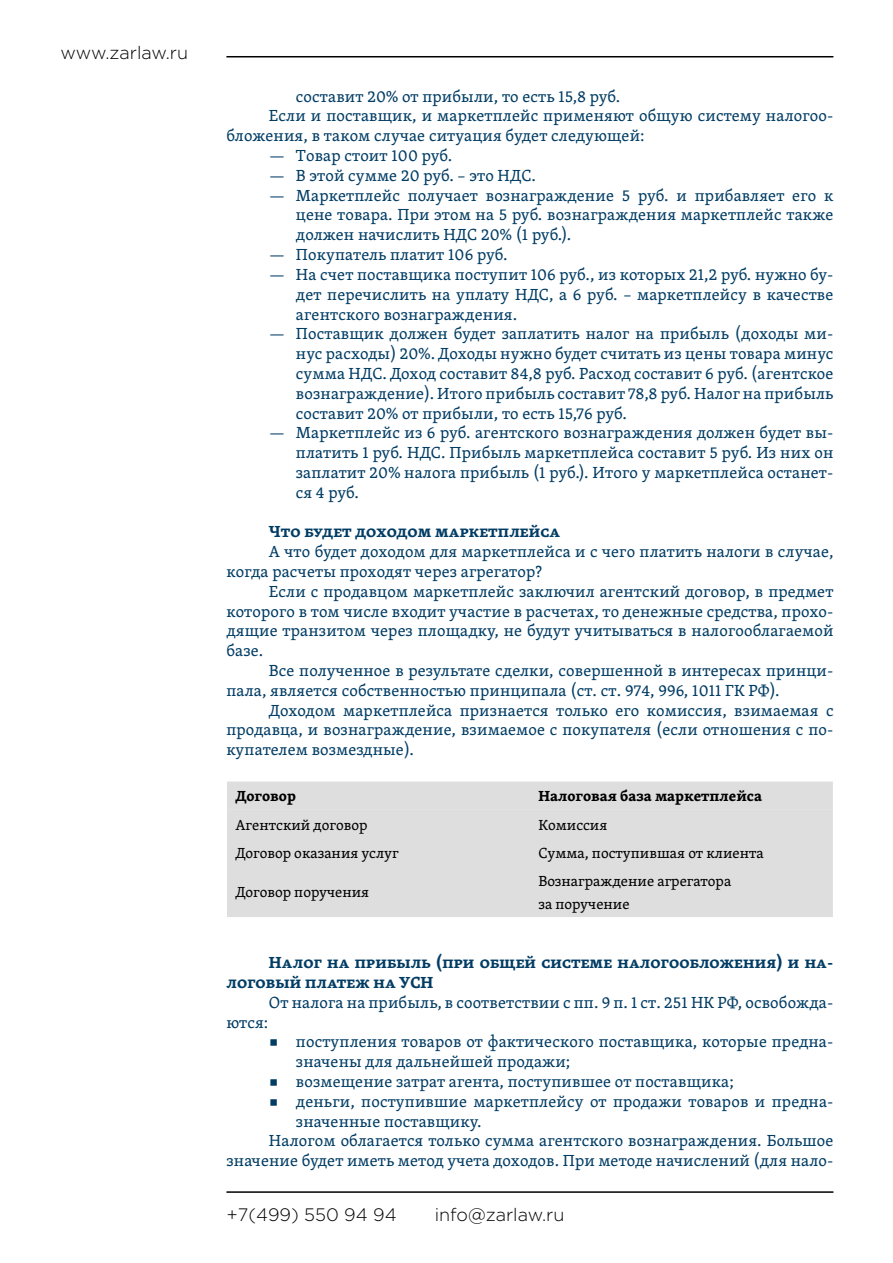
<style>
.page{position:relative;width:893px;height:1263px;background:#fff}
.page>*{position:absolute;margin:0;border:0;box-sizing:border-box;transform-origin:0 0}
.t1{font:300 18px "Gotham Pro";color:#000}
.t2{font:16.5px/19.8px "Skolar PE";letter-spacing:.01em;color:#003c64;text-align:justify}
.t3{font:700 16.5px/19.8px "Skolar PE";letter-spacing:.01em;color:#003c64}
.t4{font:15px/22.5px "Skolar PE";color:#000}
.t5{font:700 15px "Skolar PE";color:#000}
.s1{font-family:"Montserrat"}
</style>
<div class="page">
<hr style="left:226px;top:56px;width:607px;height:1px;background:#000">
<hr style="left:226px;top:1191px;width:607px;height:2px;background:#000">
<div style="left:227px;top:781px;width:606px;height:29px;background:#dedede"></div>
<div style="left:227px;top:810px;width:606px;height:107px;background:#dedede"></div>
<p class="t1" style="left:61px;top:43px;width:129px">www.zarlaw.ru</p>
<p class="t2" style="left:296px;top:86px;width:326px">составит 20% от прибыли, то есть 15,8 руб.</p>
<p class="t2" style="left:269px;top:106px;width:566px">Если и поставщик, и маркетплейс применяют общую систему налогоо-</p>
<p class="t2" style="left:226px;top:125px;width:420px">бложения, в таком случае ситуация будет следующей:</p>
<p class="t2" style="left:269px;top:145px;width:185px">— Товар стоит 100 руб.</p>
<p class="t2" style="left:269px;top:165px;width:269px">— В этой сумме 20 руб. – это НДС.</p>
<p class="t2" style="left:296px;top:185px;width:539px;text-indent:-27px">— Маркетплейс получает вознаграждение 5 руб. и прибавляет его к цене товара. При этом на 5 руб. вознаграждения маркетплейс также должен начислить НДС 20% (1 руб.).</p>
<p class="t2" style="left:269px;top:244px;width:240px">— Покупатель платит 106 руб.</p>
<p class="t2" style="left:296px;top:264px;width:539px;text-indent:-27px">— На счет поставщика поступит 106 руб., из которых 21,2 руб. нужно бу&shy;дет перечислить на уплату НДС, а 6 руб. – маркетплейсу в качестве агентского вознаграждения.</p>
<p class="t2" style="left:296px;top:323px;width:539px;text-indent:-27px">— Поставщик должен будет заплатить налог на прибыль (доходы ми&shy;нус расходы) 20%. Доходы нужно будет считать из цены товара минус сумма НДС. Доход составит 84,8 руб. Расход составит 6 руб. (агентское вознаграждение). Итого прибыль составит 78,8 руб. Налог на прибыль составит 20% от прибыли, то есть 15,76 руб.</p>
<p class="t2" style="left:296px;top:422px;width:539px;text-indent:-27px">— Маркетплейс из 6 руб. агентского вознаграждения должен будет вы&shy;платить 1 руб. НДС. Прибыль маркетплейса составит 5 руб. Из них он заплатит 20% налога прибыль (1 руб.). Итого у маркетплейса останет&shy;ся 4 руб.</p>
<p class="t3" style="left:269px;top:521px;width:293px">Что будет доходом маркетплейса</p>
<p class="t2" style="left:226px;top:541px;width:608px;text-indent:43px">А что будет доходом для маркетплейса и с чего платить налоги в случае, когда расчеты проходят через агрегатор?</p>
<p class="t2" style="left:226px;top:581px;width:608px;text-indent:43px">Если с продавцом маркетплейс заключил агентский договор, в предмет которого в том числе входит участие в расчетах, то денежные средства, прохо&shy;дящие транзитом через площадку, не будут учитываться в налогооблагаемой базе.</p>
<p class="t2" style="left:226px;top:660px;width:609px;text-indent:43px">Все полученное в результате сделки, совершенной в интересах принци&shy;пала, является собственностью принципала (ст. ст. 974, 996, 1011 ГК РФ).</p>
<p class="t2" style="left:226px;top:700px;width:609px;text-indent:43px">Доходом маркетплейса признается только его комиссия, взимаемая с продавца, и вознаграждение, взимаемое с покупателя (если отношения с по&shy;купателем возмездные).</p>
<p class="t5" style="left:235px;top:784px;width:62px">Договор</p>
<p class="t5" style="left:538px;top:784px;width:225px">Налоговая база маркетплейса</p>
<p class="t4" style="left:235px;top:813px;width:133px">Агентский договор</p>
<p class="t4" style="left:538px;top:813px;width:70px">Комиссия</p>
<p class="t4" style="left:235px;top:841px;width:165px">Договор оказания услуг</p>
<p class="t4" style="left:538px;top:841px;width:227px">Сумма, поступившая от клиента</p>
<p class="t4" style="left:235px;top:881px;width:135px">Договор поручения</p>
<p class="t4" style="left:538px;top:869px;width:194px">Вознаграждение агрегатора за поручение</p>
<p class="t3" style="left:226px;top:952px;width:608px;text-indent:43px">Налог на прибыль (при общей системе налогообложения) и на&shy;логовый платеж на УСН</p>
<p class="t2" style="left:269px;top:992px;width:566px">От налога на прибыль, в соответствии с пп. 9 п. 1 ст. 251 НК РФ, освобожда-</p>
<p class="t2" style="left:226px;top:1012px;width:43px">ются:</p>
<p class="t2" style="left:296px;top:1031px;width:539px;text-indent:-27px"><span class="s1">■</span> поступления товаров от фактического поставщика, которые предна&shy;значены для дальнейшей продажи;</p>
<p class="t2" style="left:269px;top:1071px;width:466px"><span class="s1">■</span> возмещение затрат агента, поступившее от поставщика;</p>
<p class="t2" style="left:269px;top:1091px;width:566px"><span class="s1">■</span> деньги, поступившие маркетплейсу от продажи товаров и предна-</p>
<p class="t2" style="left:296px;top:1111px;width:187px">значенные поставщику.</p>
<p class="t2" style="left:269px;top:1130px;width:566px">Налогом облагается только сумма агентского вознаграждения. Большое</p>
<p class="t2" style="left:226px;top:1150px;width:608px">значение будет иметь метод учета доходов. При методе начислений (для нало-</p>
<p class="t1" style="left:226px;top:1205px;width:172px">+7(499) 550 94 94</p>
<p class="t1" style="left:435px;top:1205px;width:131px">info@zarlaw.ru</p>
</div>
